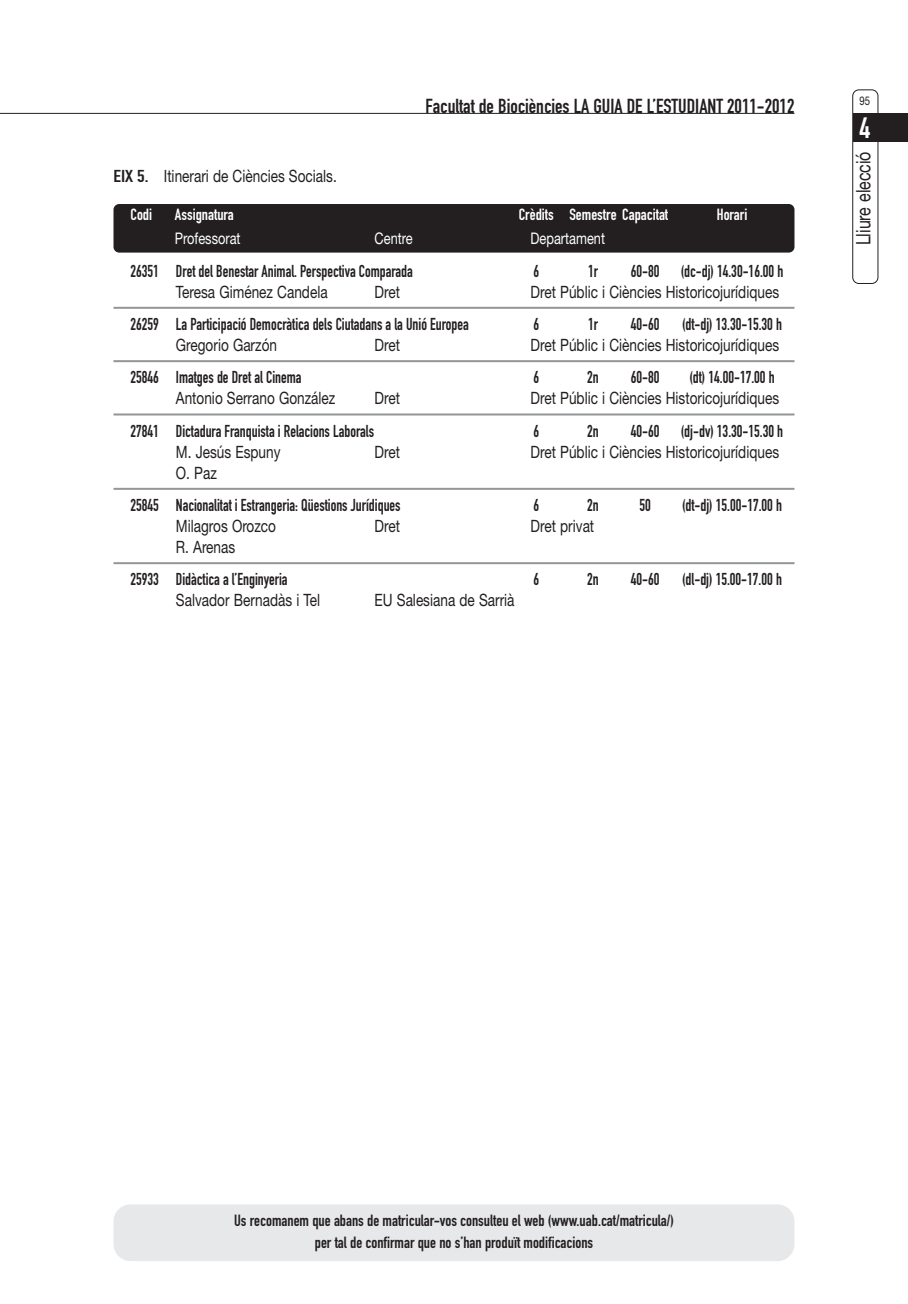
<style>
.page{position:relative;width:908px;height:1304px;background:#fff}
.page>*{position:absolute;margin:0;border:0;box-sizing:border-box;transform-origin:0 0}
.t1{font:29px "DIN Engschrift";color:#fff}
.t2{font:20px "DIN Engschrift";color:#231f20}
.t3{font:20px "Helvetica Neue";color:#231f20;scale:.8 1}
.t4{font:17px "DIN Engschrift";color:#231f20;scale:.9 1}
.t5{font:17px "Helvetica Neue";color:#231f20;scale:.8 1}
.t6{font:16px/22px "DIN Engschrift";color:#231f20;text-align:center}
.t7{font:16px "DIN Engschrift";color:#fff}
.t8{font:16px "Helvetica Neue";color:#fff;scale:.8 1}
.t9{font:12px "Helvetica Neue";color:#231f20;scale:.8 1}
.s1{font-family:"DIN Engschrift"}
</style>
<div class="page">
<div style="left:113px;top:204px;width:681px;height:49px;background:#231f20;border-radius:6px"></div>
<div style="left:852px;top:114px;width:55px;height:28px;background:#231f20"></div>
<hr style="left:0;top:113px;width:794px;height:1px;background:#231f20">
<div style="left:851px;top:89px;width:27px;height:195px;border:2px solid #231f20;border-radius:7px"></div>
<hr style="left:113px;top:307px;width:681px;height:2px;background:#939598">
<hr style="left:113px;top:360px;width:681px;height:2px;background:#939598">
<hr style="left:113px;top:413px;width:681px;height:2px;background:#939598">
<hr style="left:113px;top:488px;width:681px;height:2px;background:#939598">
<hr style="left:113px;top:562px;width:681px;height:2px;background:#939598">
<div style="left:113px;top:1204px;width:681px;height:57px;background:#e7e8e9;border-radius:17px"></div>
<p class="t2" style="left:425px;top:99px;width:370px">Facultat de Biociències LA GUIA DE L’ESTUDIANT 2011-2012</p>
<p class="t5" style="left:113px;top:170px;width:280px"><span class="s1">EIX 5.</span> Itinerari de Ciències Socials.</p>
<p class="t7" style="left:130px;top:209px;width:23px">Codi</p>
<p class="t7" style="left:175px;top:209px;width:60px">Assignatura</p>
<p class="t7" style="left:518px;top:209px;width:151px">Crèdits Semestre Capacitat</p>
<p class="t7" style="left:716px;top:209px;width:32px">Horari</p>
<p class="t8" style="left:175px;top:233px;width:84px">Professorat</p>
<p class="t8" style="left:374px;top:233px;width:49px">Centre</p>
<p class="t8" style="left:530px;top:233px;width:95px">Departament</p>
<p class="t4" style="left:130px;top:265px;width:315px">26351 Dret del Benestar Animal. Perspectiva Comparada</p>
<p class="t4" style="left:533px;top:265px;width:8px">6</p>
<p class="t4" style="left:587px;top:265px;width:13px">1r</p>
<p class="t4" style="left:630px;top:265px;width:171px">60-80 (dc-dj) 14.30-16.00 h</p>
<p class="t5" style="left:176px;top:286px;width:191px">Teresa Giménez Candela</p>
<p class="t5" style="left:374px;top:286px;width:33px">Dret</p>
<p class="t5" style="left:530px;top:286px;width:312px">Dret Públic i Ciències Historicojurídiques</p>
<p class="t4" style="left:130px;top:318px;width:377px">26259 La Participació Democràtica dels Ciutadans a la Unió Europea</p>
<p class="t4" style="left:533px;top:318px;width:8px">6</p>
<p class="t4" style="left:587px;top:318px;width:13px">1r</p>
<p class="t4" style="left:630px;top:318px;width:33px">40-60</p>
<p class="t4" style="left:681px;top:318px;width:113px">(dt-dj) 13.30-15.30 h</p>
<p class="t5" style="left:176px;top:339px;width:128px">Gregorio Garzón</p>
<p class="t5" style="left:374px;top:339px;width:33px">Dret</p>
<p class="t5" style="left:530px;top:339px;width:312px">Dret Públic i Ciències Historicojurídiques</p>
<p class="t4" style="left:130px;top:371px;width:191px">25846 Imatges de Dret al Cinema</p>
<p class="t4" style="left:533px;top:371px;width:8px">6</p>
<p class="t4" style="left:587px;top:371px;width:14px">2n</p>
<p class="t4" style="left:630px;top:371px;width:33px">60-80</p>
<p class="t4" style="left:689px;top:371px;width:96px">(dt) 14.00-17.00 h</p>
<p class="t5" style="left:176px;top:392px;width:201px">Antonio Serrano González</p>
<p class="t5" style="left:374px;top:392px;width:33px">Dret</p>
<p class="t5" style="left:530px;top:392px;width:312px">Dret Públic i Ciències Historicojurídiques</p>
<p class="t4" style="left:130px;top:425px;width:272px">27841 Dictadura Franquista i Relacions Laborals</p>
<p class="t4" style="left:533px;top:425px;width:8px">6</p>
<p class="t4" style="left:587px;top:425px;width:14px">2n</p>
<p class="t4" style="left:630px;top:425px;width:33px">40-60</p>
<p class="t4" style="left:680px;top:425px;width:115px">(dj-dv) 13.30-15.30 h</p>
<p class="t5" style="left:176px;top:446px;width:132px">M. Jesús Espuny</p>
<p class="t5" style="left:374px;top:446px;width:33px">Dret</p>
<p class="t5" style="left:530px;top:446px;width:312px">Dret Públic i Ciències Historicojurídiques</p>
<p class="t5" style="left:176px;top:467px;width:53px">O. Paz</p>
<p class="t4" style="left:130px;top:499px;width:301px">25845 Nacionalitat i Estrangeria: Qüestions Jurídiques</p>
<p class="t4" style="left:533px;top:499px;width:8px">6</p>
<p class="t4" style="left:587px;top:499px;width:14px">2n</p>
<p class="t4" style="left:639px;top:499px;width:14px">50</p>
<p class="t4" style="left:681px;top:499px;width:113px">(dt-dj) 15.00-17.00 h</p>
<p class="t5" style="left:176px;top:520px;width:127px">Milagros Orozco</p>
<p class="t5" style="left:374px;top:520px;width:33px">Dret</p>
<p class="t5" style="left:530px;top:520px;width:81px">Dret privat</p>
<p class="t5" style="left:176px;top:541px;width:76px">R. Arenas</p>
<p class="t4" style="left:130px;top:573px;width:176px">25933 Didàctica a l’Enginyeria</p>
<p class="t4" style="left:533px;top:573px;width:8px">6</p>
<p class="t4" style="left:587px;top:573px;width:14px">2n</p>
<p class="t4" style="left:630px;top:573px;width:33px">40-60</p>
<p class="t4" style="left:682px;top:573px;width:112px">(dl-dj) 15.00-17.00 h</p>
<p class="t5" style="left:176px;top:594px;width:182px">Salvador Bernadàs i Tel</p>
<p class="t5" style="left:374px;top:594px;width:176px">EU Salesiana de Sarrià</p>
<p class="t9" style="left:859px;top:97px;width:15px">95</p>
<h1 class="t1" style="left:859px;top:118px;width:12px">4</h1>
<p class="t3" style="left:855px;top:245px;width:119px;rotate:-90deg">Lliure elecció</p>
<p class="t6" style="left:234px;top:1211px;width:441px">Us recomanem que abans de matricular-vos consulteu el web (www.uab.cat/matricula/) per tal de confirmar que no s’han produït modificacions</p>
</div>
